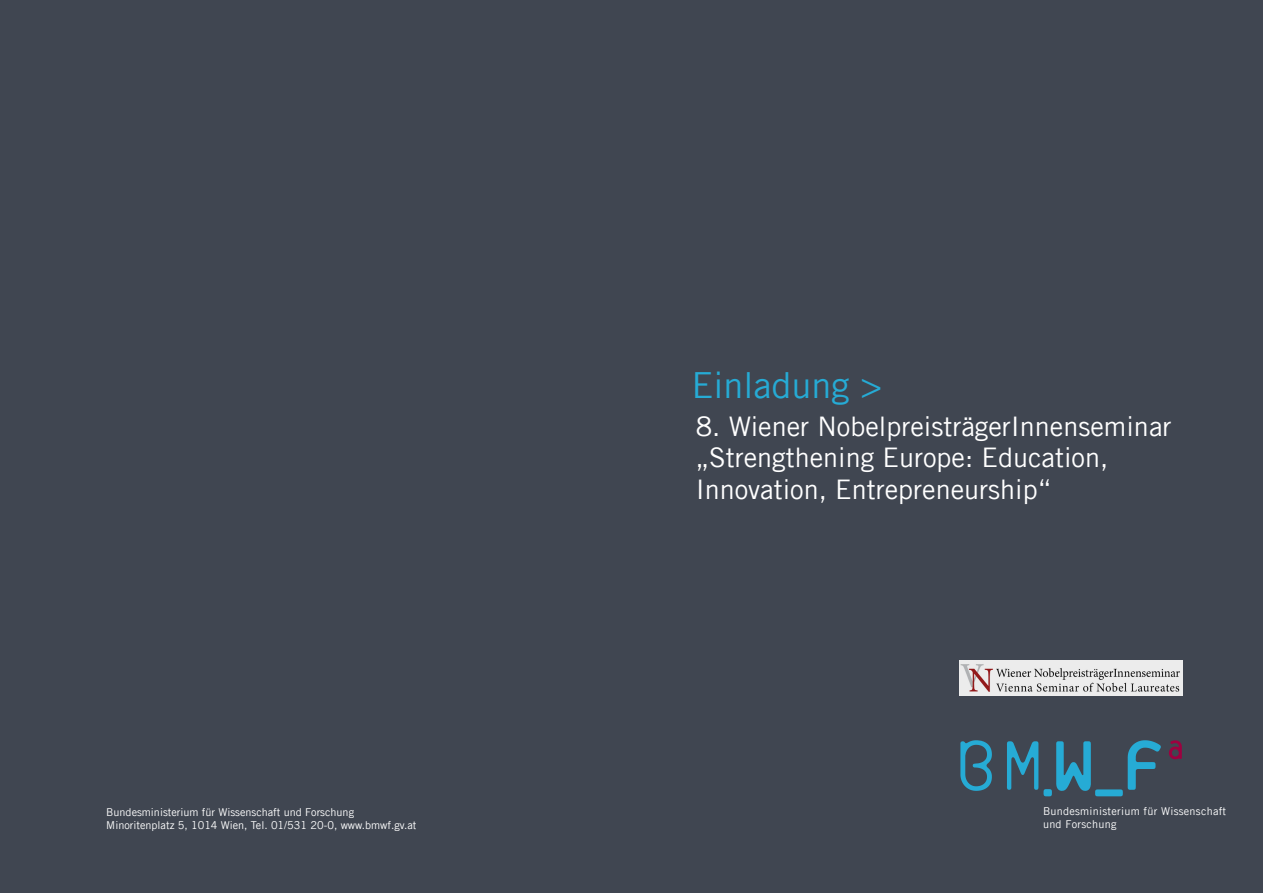
<style>
.page{position:relative;width:1263px;height:893px;background:#404651}
.page>*{position:absolute;margin:0;border:0;box-sizing:border-box;transform-origin:0 0}
.t1{font:36px "Trade Gothic LT Com";color:#26abd5}
.t2{font:27px/31.5px "Trade Gothic LT Com";color:#fff}
.t3{font:10.8px/13px "Trade Gothic LT Com";color:#fff}
.t4{font:10.8px/13px "Trade Gothic LT Com";letter-spacing:.025em;color:#fff}
</style>
<div class="page">
<img style="left:960px;top:740px;width:15px;height:46px">
<img style="left:960px;top:660px;width:222px;height:35px">
<p class="t3" style="left:106px;top:806px;width:312px">Bundesministerium für Wissenschaft und Forschung<br>Minoritenplatz 5, 1014 Wien, Tel. 01/531 20-0, www.bmwf.gv.at</p>
<h1 class="t1" style="left:691px;top:364px;width:192px">Einladung &gt;</h1>
<h2 class="t2" style="left:696px;top:410px;width:477px">8. Wiener NobelpreisträgerInnenseminar „Strengthening Europe: Education,<br>Innovation, Entrepreneurship“</h2>
<p class="t4" style="left:1043px;top:805px;width:185px">Bundesministerium für Wissenschaft und Forschung</p>
</div>
